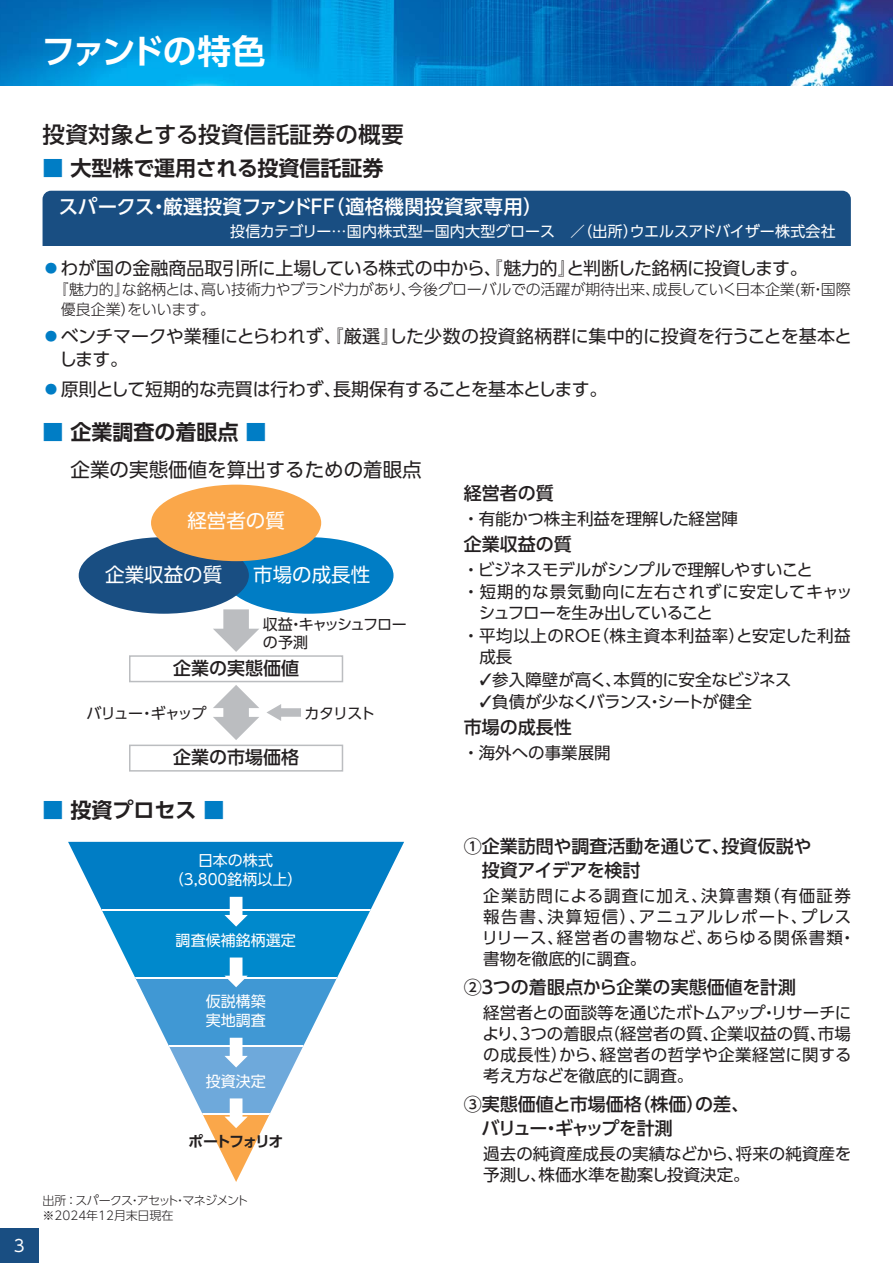
<style>
.page{position:relative;width:893px;height:1263px;background:#fff}
.page>*{position:absolute;margin:0;border:0;box-sizing:border-box;transform-origin:0 0}
.t1{font:33.75px "UD Shin Go Pro De Bold 90 pv RKSJ H";letter-spacing:-.07em;color:#fff}
.t2{font:22.5px "UD Shin Go Pro Medium 90 pv RKSJ H";letter-spacing:.015em;color:#231f20}
.t3{font:21px "UD Shin Go Pro De Bold 90 pv RKSJ H";color:#231f20}
.t4{font:19.5px "UD Shin Go Pro Medium 90 pv RKSJ H";letter-spacing:.015em;color:#fff}
.t5{font:19.5px "UD Shin Go Pro Regular 90 pv RKSJ H";color:#231f20}
.t6{font:19.5px "UD Shin Go Pro Regular 90 pv RKSJ H";color:#fff}
.t7{font:18px/23.2px "UD Shin Go Pro Regular 90 pv RKSJ H";letter-spacing:-.01em;color:#231f20}
.t8{font:18px/24px "UD Shin Go Pro Medium 90 pv RKSJ H";color:#231f20}
.t9{font:16.5px/21px "UD Shin Go Pro Regular 90 pv RKSJ H";color:#231f20}
.t10{font:16.5px/21px "UD Shin Go Pro Regular 90 pv RKSJ H";letter-spacing:.055em;color:#231f20}
.t11{font:16.5px "UD Shin Go Pro Regular 90 pv RKSJ H";letter-spacing:-.025em;color:#231f20}
.t12{font:16.5px "UD Shin Go Pro Regular 90 pv RKSJ H";color:#fff}
.t13{font:15px/19.5px "UD Shin Go Pro Regular 90 pv RKSJ H";color:#fff;text-align:center}
.t14{font:15px/19.5px "UD Shin Go Pro Light 90 pv RKSJ H";letter-spacing:-.005em;color:#231f20}
.t15{font:15px/18px "UD Shin Go Pro Regular 90 pv RKSJ H";letter-spacing:-.085em;color:#231f20}
.t16{font:15px "UD Shin Go Pro Regular 90 pv RKSJ H";letter-spacing:-.06em;color:#231f20}
.t17{font:15px "UD Shin Go Pro De Bold 90 pv RKSJ H";letter-spacing:-.115em;color:#231f20}
.t18{font:12px/15px "UD Shin Go Pro Light 90 pv RKSJ H";letter-spacing:-.02em;color:#231f20}
.s1{color:#007dc5}
.s2{font-family:"STIX General"}
</style>
<div class="page">
<div style="left:43px;top:191px;width:807px;height:55px;background:#194e82"></div>
<div style="left:223px;top:537px;width:170px;height:77px;background:#007dc5;border-radius:50%"></div>
<div style="left:79px;top:537px;width:170px;height:77px;background:#194e82;border-radius:50%"></div>
<div style="left:151px;top:485px;width:170px;height:76px;background:#faa74a;border-radius:50%"></div>
<div style="left:223px;top:609px;width:26px;height:23px;background:#bbbdc0"></div>
<svg style="left:213px;top:629px;width:46px;height:23px"></svg>
<div style="left:223px;top:705px;width:26px;height:15px;background:#bbbdc0"></div>
<svg style="left:213px;top:685px;width:46px;height:23px"></svg>
<svg style="left:213px;top:717px;width:46px;height:23px"></svg>
<div style="left:129px;top:655px;width:214px;height:27px;border:2px solid #bbbdc0"></div>
<div style="left:129px;top:745px;width:214px;height:27px;border:2px solid #bbbdc0"></div>
<div style="left:279px;top:708px;width:22px;height:9px;background:#bbbdc0"></div>
<svg style="left:266px;top:704px;width:15px;height:17px"></svg>
<div style="left:68px;top:842px;width:336px;height:68px;background:#007dc5"></div>
<svg style="left:102px;top:911px;width:268px;height:66px;background:#2198d2"></svg>
<svg style="left:136px;top:979px;width:201px;height:66px;fill:#4098d4"></svg>
<svg style="left:169px;top:1047px;width:134px;height:66px;fill:#6ea9db"></svg>
<svg style="left:203px;top:1115px;width:66px;height:67px"></svg>
<hr style="left:68px;top:909px;width:336px;height:2px;background:#fff">
<div style="left:230px;top:897px;width:12px;height:20px;background:#fff"></div>
<svg style="left:224px;top:915px;width:24px;height:12px"></svg>
<div style="left:230px;top:958px;width:12px;height:19px;background:#fff"></div>
<svg style="left:224px;top:976px;width:24px;height:11px"></svg>
<div style="left:230px;top:1038px;width:12px;height:19px;background:#fff"></div>
<svg style="left:224px;top:1056px;width:24px;height:12px"></svg>
<div style="left:230px;top:1098px;width:12px;height:20px;background:#fff"></div>
<svg style="left:224px;top:1117px;width:24px;height:11px"></svg>
<div style="left:0;top:1228px;width:38px;height:35px;background:#194e82"></div>
<img style="left:0;top:0;width:892px;height:85px">
<h1 class="t1" style="left:41px;top:39px;width:225px">ファンドの特色</h1>
<p class="t12" style="left:14px;top:1239px;width:12px">3</p>
<h2 class="t2" style="left:43px;top:126px;width:362px">投資対象とする投資信託証券の概要</h2>
<p class="t3" style="left:43px;top:161px;width:342px"><span class="s1">■</span> 大型株で運用される投資信託証券</p>
<p class="t4" style="left:59px;top:200px;width:485px">スパークス・厳選投資ファンドFF（適格機関投資家専用）</p>
<p class="t13" style="left:230px;top:224px;width:607px">投信カテゴリー…国内株式型－国内大型グロース　／（出所）ウエルスアドバイザー株式会社</p>
<p class="t7" style="left:42px;top:259px;width:767px"><span class="s1">●</span>わが国の金融商品取引所に上場している株式の中から、『魅力的』と判断した銘柄に投資します。</p>
<p class="t14" style="left:61px;top:282px;width:791px;text-indent:-7px">『魅力的』な銘柄とは、高い技術力やブランド力があり、今後グローバルでの活躍が期待出来、成長していく日本企業(新・国際優良企業）をいいます。</p>
<p class="t7" style="left:59px;top:327px;width:794px;text-indent:-17px"><span class="s1">●</span>ベンチマークや業種にとらわれず、『厳選』した少数の投資銘柄群に集中的に投資を行うことを基本とします。</p>
<p class="t7" style="left:42px;top:380px;width:566px"><span class="s1">●</span>原則として短期的な売買は行わず、長期保有することを基本とします。</p>
<p class="t3" style="left:43px;top:424px;width:225px"><span class="s1">■</span> 企業調査の着眼点 <span class="s1">■</span></p>
<p class="t5" style="left:71px;top:462px;width:353px">企業の実態価値を算出するための着眼点</p>
<p class="t6" style="left:187px;top:514px;width:99px">経営者の質</p>
<p class="t6" style="left:105px;top:568px;width:118px">企業収益の質</p>
<p class="t6" style="left:253px;top:568px;width:118px">市場の成長性</p>
<p class="t15" style="left:263px;top:617px;width:145px">収益・キャッシュフローの予測</p>
<p class="t8" style="left:173px;top:659px;width:128px">企業の実態価値</p>
<p class="t16" style="left:86px;top:708px;width:122px">バリュー・ギャップ</p>
<p class="t16" style="left:304px;top:708px;width:72px">カタリスト</p>
<p class="t8" style="left:173px;top:748px;width:128px">企業の市場価格</p>
<p class="t3" style="left:43px;top:802px;width:183px"><span class="s1">■</span> 投資プロセス <span class="s1">■</span></p>
<p class="t13" style="left:169px;top:852px;width:135px">日本の株式（3,800銘柄以上）</p>
<p class="t13" style="left:176px;top:933px;width:122px">調査候補銘柄選定</p>
<p class="t13" style="left:206px;top:993px;width:62px;text-align:left">仮説構築実地調査</p>
<p class="t13" style="left:206px;top:1073px;width:62px">投資決定</p>
<p class="t17" style="left:188px;top:1136px;width:97px">ポートフォリオ</p>
<p class="t18" style="left:43px;top:1194px;width:207px">出所：スパークス・アセット・マネジメント※2024年12月末日現在</p>
<p class="t8" style="left:463px;top:484px;width:92px">経営者の質</p>
<p class="t9" style="left:463px;top:510px;width:277px">・有能かつ株主利益を理解した経営陣</p>
<p class="t8" style="left:463px;top:535px;width:110px">企業収益の質</p>
<p class="t9" style="left:463px;top:560px;width:391px;line-height:22.5px">・ビジネスモデルがシンプルで理解しやすいこと<br>・短期的な景気動向に左右されずに安定してキャッ</p>
<p class="t9" style="left:463px;top:604px;width:389px;line-height:22.5px;text-indent:16px">シュフローを生み出していること<br>・平均以上のROE（株主資本利益率）と安定した利益</p>
<p class="t9" style="left:479px;top:648px;width:34px">成長</p>
<p class="t9" style="left:480px;top:671px;width:313px"><span class="s2">✓</span>参入障壁が高く、本質的に安全なビジネス</p>
<p class="t11" style="left:480px;top:696px;width:273px"><span class="s2">✓</span>負債が少なくバランス・シートが健全</p>
<p class="t8" style="left:463px;top:718px;width:110px">市場の成長性</p>
<p class="t9" style="left:463px;top:744px;width:149px">・海外への事業展開</p>
<p class="t8" style="left:481px;top:837px;width:331px;text-indent:-18px">①企業訪問や調査活動を通じて、投資仮説や投資アイデアを検討</p>
<p class="t10" style="left:482px;top:887px;width:375px">企業訪問による調査に加え、決算書類（有価証券報告書、決算短信）、アニュアルレポート、プレスリリース、経営者の書物など、あらゆる関係書類・書物を徹底的に調査。</p>
<p class="t8" style="left:463px;top:978px;width:334px">②３つの着眼点から企業の実態価値を計測</p>
<p class="t9" style="left:482px;top:1004px;width:370px;text-align:justify">経営者との面談等を通じたボトムアップ・リサーチにより、3つの着眼点（経営者の質、企業収益の質、市場の成長性）から、経営者の哲学や企業経営に関する考え方などを徹底的に調査。</p>
<p class="t8" style="left:481px;top:1095px;width:269px;text-indent:-18px">③実態価値と市場価格（株価）の差、バリュー・ギャップを計測</p>
<p class="t9" style="left:483px;top:1145px;width:369px">過去の純資産成長の実績などから、将来の純資産を予測し、株価水準を勘案し投資決定。</p>
</div>
